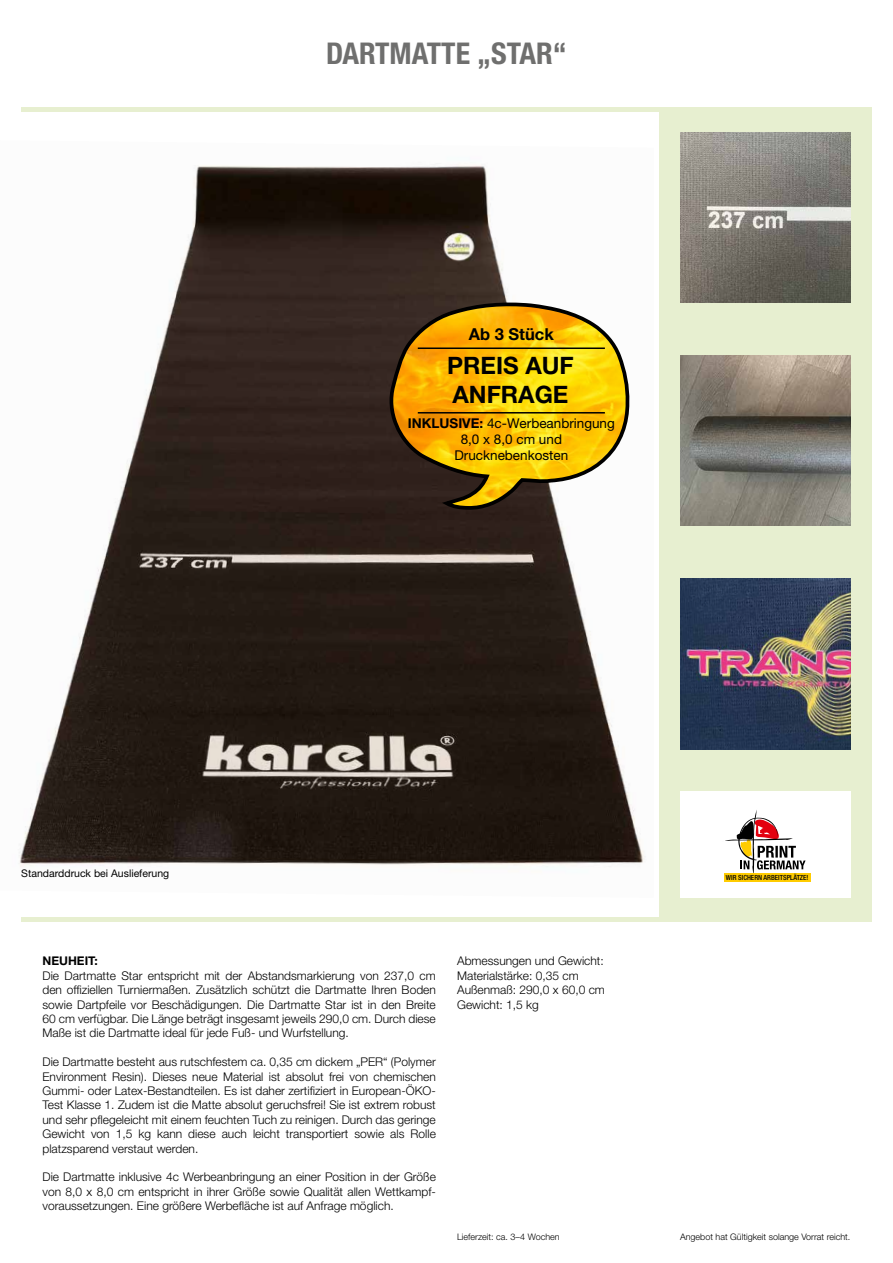
<style>
.page{position:relative;width:893px;height:1263px;background:#fff}
.page>*{position:absolute;margin:0;border:0;box-sizing:border-box;transform-origin:0 0}
.t1{font:700 condensed 30px "Helvetica Neue LT Pro";color:#6f6f6e}
.t2{font:700 24px/28.8px "Helvetica Neue LT Pro";color:#000}
.t3{font:700 16.5px "Helvetica Neue LT Pro";color:#000}
.t4{font:13.5px/16.2px "Helvetica Neue LT Pro";color:#000;text-align:center}
.t5{font:300 12px/14.4px "Helvetica Neue LT Pro";color:#000;text-align:justify}
.t6{font:700 12px "Helvetica Neue LT Pro";color:#000}
.t7{font:10.5px "Helvetica Neue LT Pro";color:#000}
.t8{font:300 9px "Helvetica Neue LT Pro";color:#000}
.t9{font:500 condensed 7.05px "Helvetica Neue LT Pro";color:#000}
.s1{font-weight:700}
</style>
<div class="page">
<img style="left:19px;top:165px;width:626px;height:703px">
<div style="left:659px;top:111px;width:213px;height:808px;background:#e7efd0"></div>
<img style="left:680px;top:132px;width:170px;height:171px">
<div style="left:680px;top:791px;width:170px;height:107px;background:#fff"></div>
<svg style="left:725px;top:810px;width:81px;height:63px"></svg>
<div style="left:724px;top:873px;width:86px;height:8px;background:#fc0"></div>
<hr style="left:21px;top:918px;width:851px;height:4px;background:#e7efd0">
<hr style="left:21px;top:107px;width:851px;height:4px;background:#e7efd0">
<img style="left:680px;top:356px;width:170px;height:170px">
<img style="left:680px;top:579px;width:170px;height:170px">
<svg style="left:386px;top:303px;width:243px;height:208px;background:#cba225"></svg>
<hr style="left:418px;top:347px;width:187px;height:2px;background:#000">
<hr style="left:418px;top:412px;width:187px;height:1px;background:#000">
<h1 class="t1" style="left:326px;top:35px;width:242px">DARTMATTE „STAR“</h1>
<h3 class="t3" style="left:469px;top:323px;width:86px">Ab 3 Stück</h3>
<h2 class="t2" style="left:447px;top:350px;width:128px">PREIS AUF<br>ANFRAGE</h2>
<p class="t4" style="left:408px;top:415px;width:209px"><span class="s1">INKLUSIVE:</span> 4c-Werbeanbringung<br>8,0 x 8,0 cm und<br>Drucknebenkosten</p>
<p class="t7" style="left:21px;top:867px;width:149px">Standarddruck bei Auslieferung</p>
<p class="t6" style="left:43px;top:953px;width:57px">NEUHEIT:</p>
<p class="t5" style="left:43px;top:968px;width:395px">Die Dartmatte Star entspricht mit der Abstandsmarkierung von 237,0 cm den offiziellen Turniermaßen. Zusätzlich schützt die Dartmatte Ihren Boden sowie Dartpfeile vor Beschädigungen. Die Dartmatte Star ist in den Breite 60 cm verfügbar. Die Länge beträgt insgesamt jeweils 290,0 cm. Durch diese Maße ist die Dartmatte ideal für jede Fuß- und Wurfstellung.</p>
<p class="t5" style="left:43px;top:1054px;width:395px">Die Dartmatte besteht aus rutschfestem ca. 0,35 cm dickem „PER“ (Polymer Environment Resin). Dieses neue Material ist absolut frei von chemischen Gummi- oder Latex-Bestandteilen. Es ist daher zertifiziert in European-ÖKO-Test Klasse 1. Zudem ist die Matte absolut geruchsfrei! Sie ist extrem robust und sehr pflegeleicht mit einem feuchten Tuch zu reinigen. Durch das geringe Gewicht von 1,5 kg kann diese auch leicht transportiert sowie als Rolle platzsparend verstaut werden.</p>
<p class="t5" style="left:43px;top:1170px;width:395px">Die Dartmatte inklusive 4c Werbeanbringung an einer Position in der Größe von 8,0 x 8,0 cm entspricht in ihrer Größe sowie Qualität allen Wettkampf&shy;voraussetzungen. Eine größere Werbefläche ist auf Anfrage möglich.</p>
<p class="t5" style="left:457px;top:954px;width:149px;text-align:left">Abmessungen und Gewicht:<br>Materialstärke: 0,35 cm<br>Außenmaß: 290,0 x 60,0 cm<br>Gewicht: 1,5 kg</p>
<p class="t9" style="left:726px;top:873px;width:84px">WIR SICHERN ARBEITSPLÄTZE!</p>
<p class="t8" style="left:457px;top:1231px;width:104px">Lieferzeit: ca. 3–4 Wochen</p>
<p class="t8" style="left:680px;top:1231px;width:172px">Angebot hat Gültigkeit solange Vorrat reicht.</p>
</div>
